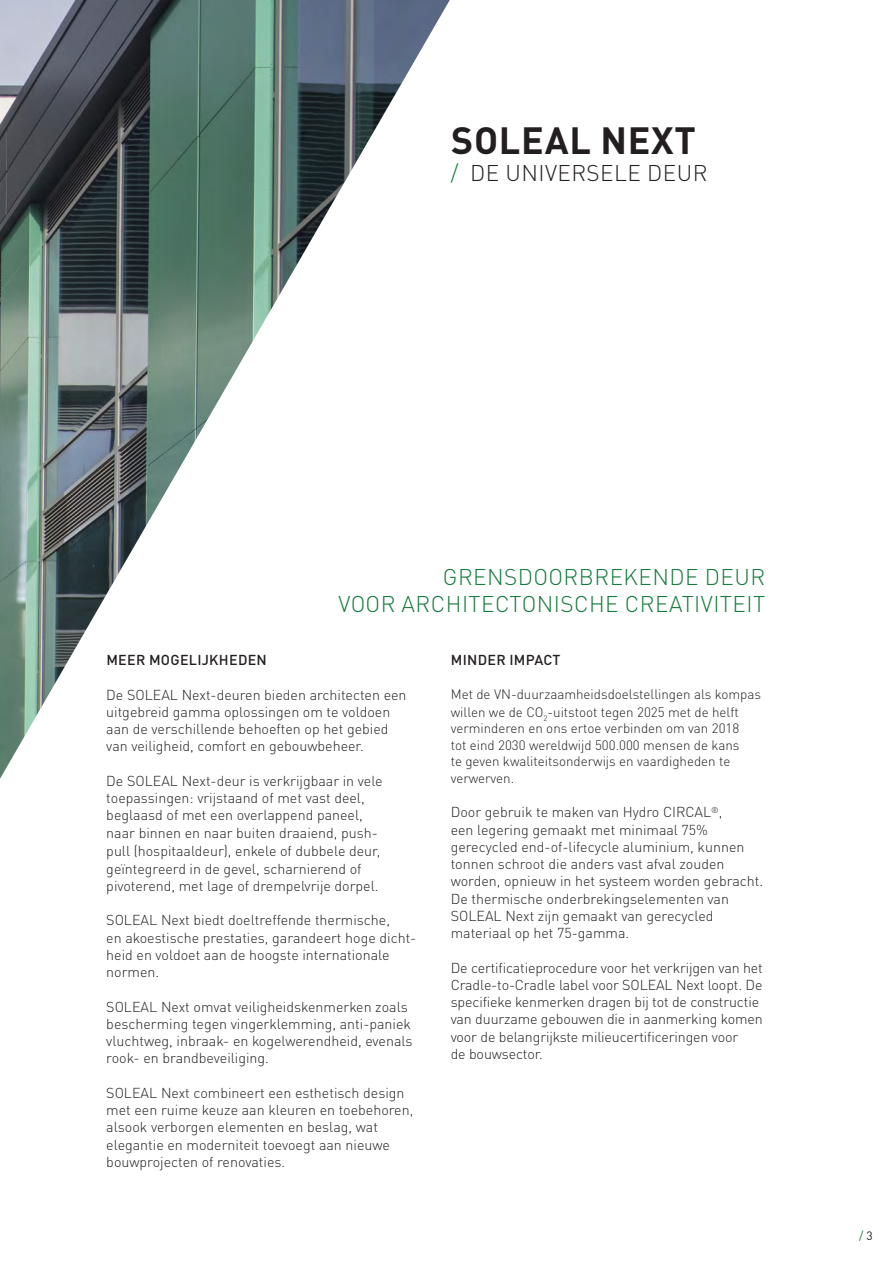
<style>
.page{position:relative;width:893px;height:1263px;background:#fff}
.page>*{position:absolute;margin:0;border:0;box-sizing:border-box;transform-origin:0 0}
.Product_Title{font:700 37.5px "DIN Pro";letter-spacing:.02em;color:#231f20}
.Product_Subtitle{font:300 22.5px "DIN Pro";letter-spacing:.02em;color:#157a3d}
.Product_Subtitle-2{font:300 22.5px "DIN Pro";letter-spacing:.02em;color:#231f20}
.Bodytext{font:300 14.25px/17.2px "DIN Pro";color:#231f20}
.Bodytext_title{font:500 14.25px "DIN Pro";letter-spacing:.02em;color:#231f20}
.Bodytext-2{font:300 13.5px/16.5px "DIN Pro";color:#231f20}
.t1{font:12px "DIN Pro";color:#157a3d}
.s1{color:#157a3d}
.s2{color:#231f20}
</style>
<div class="page">
<img style="left:0;top:0;width:450px;height:779px">
<p class="Product_Title" style="left:451px;top:109px;width:246px">SOLEAL NEXT</p>
<p class="Product_Subtitle-2" style="left:451px;top:156px;width:258px"><span class="s1">/</span> DE UNIVERSELE DEUR</p>
<p class="Product_Subtitle" style="left:443px;top:560px;width:324px">GRENSDOORBREKENDE DEUR</p>
<p class="Product_Subtitle" style="left:338px;top:587px;width:428px">VOOR ARCHITECTONISCHE CREATIVITEIT</p>
<p class="Bodytext_title" style="left:106px;top:648px;width:162px">MEER MOGELIJKHEDEN</p>
<p class="Bodytext" style="left:106px;top:684px;width:302px">De SOLEAL Next-deuren bieden architecten een uitgebreid gamma oplossingen om te voldoen aan de verschillende behoeften op het gebied van veiligheid, comfort en gebouwbeheer.</p>
<p class="Bodytext" style="left:106px;top:771px;width:278px">De SOLEAL Next-deur is verkrijgbaar in vele toepassingen: vrijstaand of met vast deel, beglaasd of met een overlappend paneel, naar binnen en naar buiten draaiend, push&shy;pull (hospitaaldeur), enkele of dubbele deur, geïntegreerd in de gevel, scharnierend of pivoterend, met lage of drempelvrije dorpel.</p>
<p class="Bodytext" style="left:106px;top:910px;width:312px">SOLEAL Next biedt doeltreffende thermische,<br>en akoestische prestaties, garandeert hoge dicht&shy;heid en voldoet aan de hoogste internationale normen.</p>
<p class="Bodytext" style="left:106px;top:997px;width:308px">SOLEAL Next omvat veiligheidskenmerken zoals bescherming tegen vingerklemming, anti-paniek vluchtweg, inbraak- en kogelwerendheid, evenals rook- en brandbeveiliging.</p>
<p class="Bodytext" style="left:106px;top:1083px;width:309px">SOLEAL Next combineert een esthetisch design met een ruime keuze aan kleuren en toebehoren, alsook verborgen elementen en beslag, wat elegantie en moderniteit toevoegt aan nieuwe bouwprojecten of renovaties.</p>
<p class="Bodytext_title" style="left:451px;top:648px;width:111px">MINDER IMPACT</p>
<p class="Bodytext-2" style="left:451px;top:684px;width:312px;line-height:18px">Met de VN-duurzaamheidsdoelstellingen als kompas willen we de CO<sub>2</sub>-uitstoot tegen 2025 met de helft</p>
<p class="Bodytext-2" style="left:451px;top:719px;width:290px">verminderen en ons ertoe verbinden om van 2018 tot eind 2030 wereldwijd 500.000 mensen de kans te geven kwaliteitsonderwijs en vaardigheden te verwerven.</p>
<p class="Bodytext" style="left:451px;top:802px;width:314px">Door gebruik te maken van Hydro CIRCAL<sup>®</sup>,<br>een legering gemaakt met minimaal 75% gerecycled end-of-lifecycle aluminium, kunnen tonnen schroot die anders vast afval zouden worden, opnieuw in het systeem worden gebracht.<br>De thermische onderbrekingselementen van SOLEAL Next zijn gemaakt van gerecycled materiaal op het 75-gamma.</p>
<p class="Bodytext" style="left:451px;top:957px;width:314px">De certificatieprocedure voor het verkrijgen van het Cradle-to-Cradle label voor SOLEAL Next loopt. De specifieke kenmerken dragen bij tot de constructie van duurzame gebouwen die in aanmerking komen voor de belangrijkste milieucertificeringen voor<br>de bouwsector.</p>
<p class="t1" style="left:859px;top:1226px;width:15px">/ <span class="s2">3</span></p>
</div>
